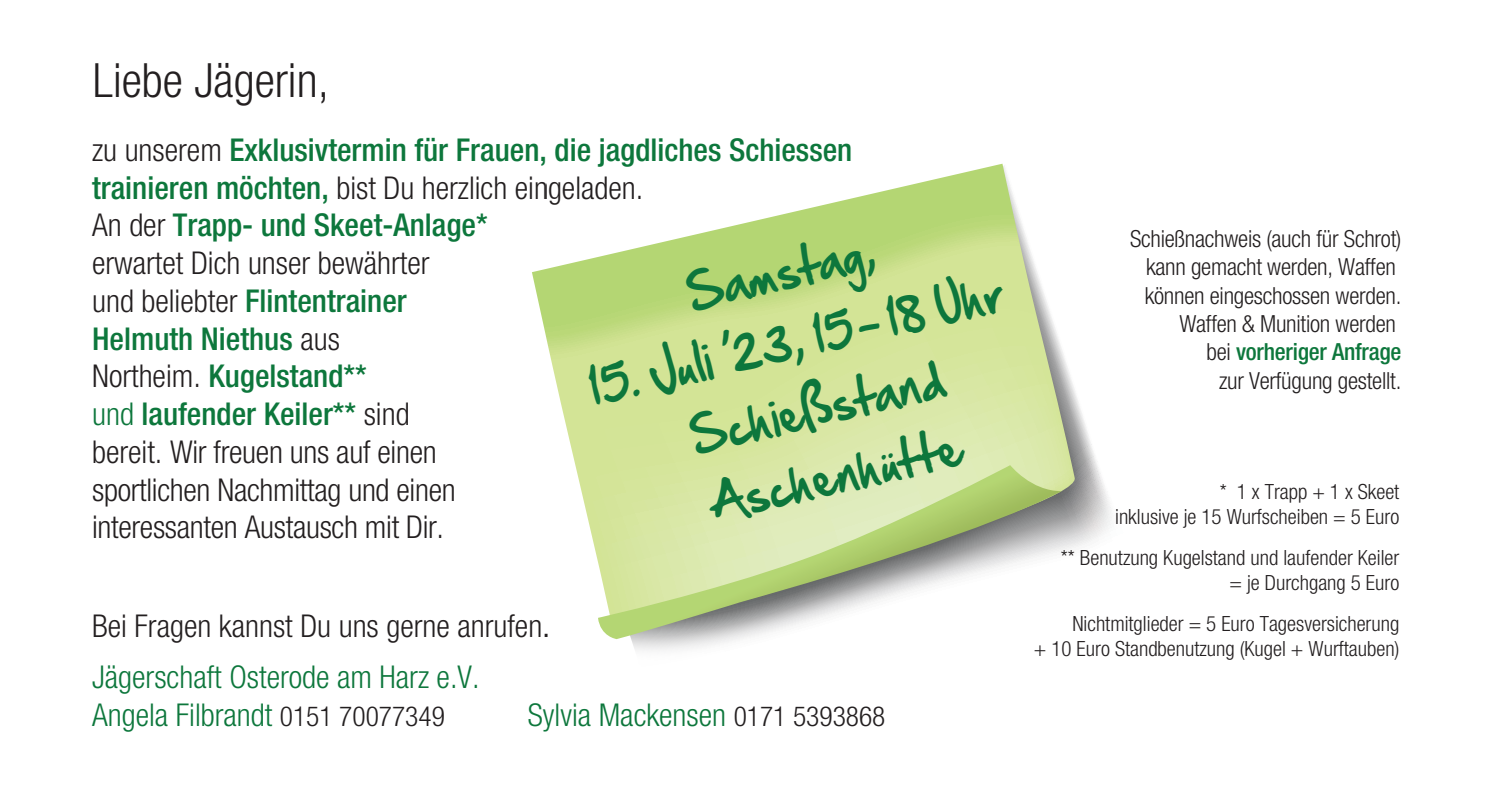
<style>
.page{position:relative;width:1499px;height:798px;background:#fff}
.page>*{position:absolute;margin:0;border:0;box-sizing:border-box;transform-origin:0 0}
.t1{font:300 condensed 47.25px "Helvetica Neue LT Std";color:#231f20}
.t2{font:45.68px/70.2px "Hand Of Sean";color:#0d773c;text-align:center;scale:.9 1}
.t3{font:300 condensed 31.5px/37.8px "Helvetica Neue LT Std";color:#231f20}
.t4{font:300 condensed 31.5px/37.8px "Helvetica Neue LT Std";color:#0d773c}
.t5{font:300 condensed 23.62px/28.3px "Helvetica Neue LT Std";letter-spacing:-.01em;color:#231f20;text-align:right}
.t6{font:300 condensed 20.93px/25.2px "Helvetica Neue LT Std";color:#231f20;text-align:right}
.s1{font-weight:500;color:#0d773c}
.s2{color:#0d773c}
.s3{font-size:27.45px;color:#231f20}
</style>
<div class="page">
<svg style="left:631px;top:393px;width:481px;height:258px"></svg>
<svg style="left:532px;top:164px;width:543px;height:468px"></svg>
<svg style="left:598px;top:465px;width:463px;height:174px"></svg>
<h1 class="t1" style="left:93px;top:53px;width:238px">Liebe Jägerin,</h1>
<p class="t3" style="left:92px;top:131px;width:762px">zu unserem <span class="s1">Exklusivtermin für Frauen, die jagdliches Schiessen trainieren möchten,</span> bist Du herzlich eingeladen.<br>An der <span class="s1">Trapp- und Skeet-Anlage*<br></span>erwartet Dich unser bewährter<br>und beliebter <span class="s1">Flintentrainer<br>Helmuth Niethus</span> aus<br>Northeim. <span class="s1">Kugelstand**<br></span><span class="s2">und</span> <span class="s1">laufender Keiler**</span> sind<br>bereit. Wir freuen uns auf einen<br>sportlichen Nachmittag und einen<br>interessanten Austausch mit Dir.</p>
<h2 class="t2" style="left:680px;top:258px;width:213px;rotate:-13deg">Samstag,</h2>
<h2 class="t2" style="left:582px;top:353px;width:471px;rotate:-13deg">15. Juli ’23, 15 - 18 Uhr<br>Schießstand<br>Aschenhütte</h2>
<p class="t3" style="left:92px;top:607px;width:459px">Bei Fragen kannst Du uns gerne anrufen.</p>
<p class="t4" style="left:92px;top:657px;width:389px">Jägerschaft Osterode am Harz e.V.<br>Angela Filbrandt <span class="s3">0151 70077349</span></p>
<p class="t4" style="left:528px;top:695px;width:359px">Sylvia Mackensen <span class="s3">0171 5393868</span></p>
<p class="t5" style="left:1130px;top:224px;width:273px">Schießnachweis (auch für Schrot) kann gemacht werden, Waffen können eingeschossen werden.<br>Waffen &amp; Munition werden<br>bei <span class="s1">vorheriger Anfrage<br></span>zur Verfügung gestellt.</p>
<p class="t6" style="left:1115px;top:478px;width:286px">* 1 x Trapp + 1 x Skeet<br>inklusive je 15 Wurfscheiben = 5 Euro</p>
<p class="t6" style="left:1061px;top:544px;width:340px">** Benutzung Kugelstand und laufender Keiler = je Durchgang 5 Euro</p>
<p class="t6" style="left:1034px;top:610px;width:367px">Nichtmitglieder = 5 Euro Tagesversicherung<br>+ 10 Euro Standbenutzung (Kugel + Wurftauben)</p>
</div>
